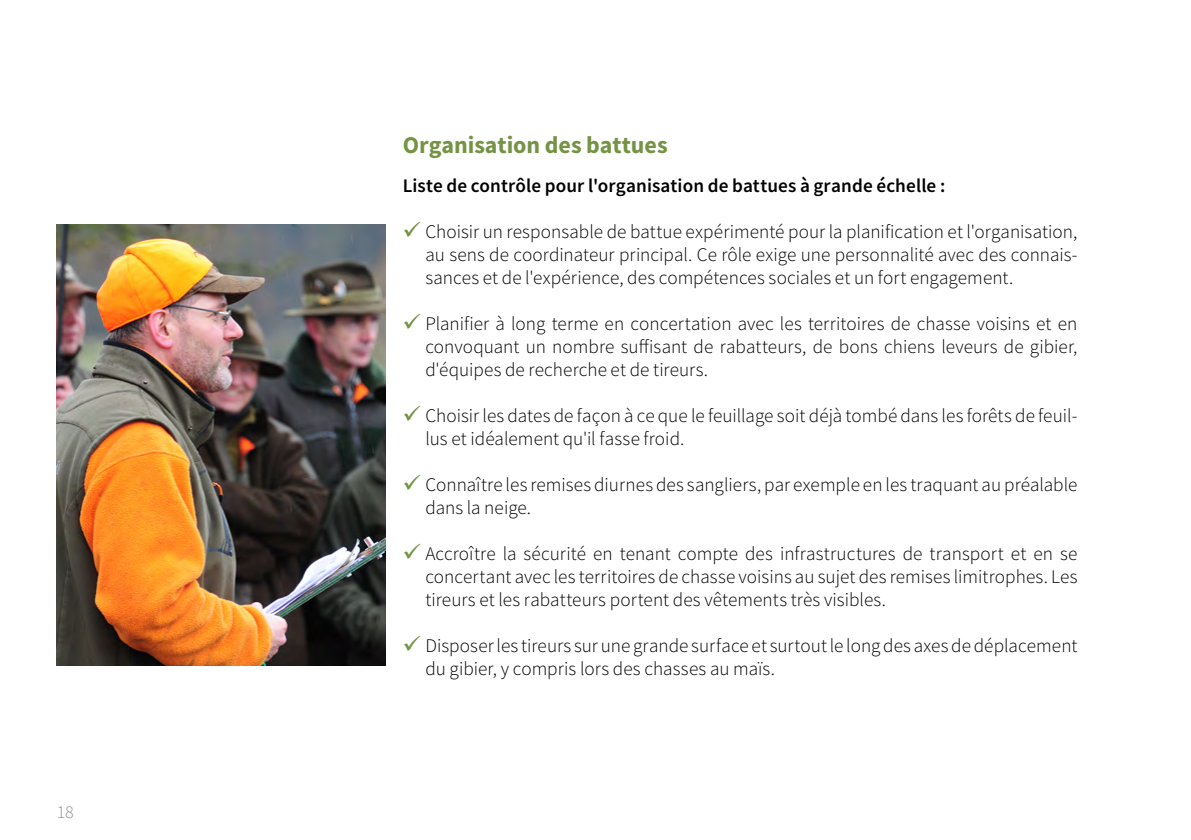
<style>
.page{position:relative;width:1191px;height:840px;background:#fff}
.page>*{position:absolute;margin:0;border:0;box-sizing:border-box;transform-origin:0 0}
.t1{font:700 24px "Source Sans Pro";color:#759345}
.t2{font:300 19.2px/23px "Source Sans Pro";letter-spacing:.005em;color:#000;text-align:justify}
.t3{font:600 19.2px "Source Sans Pro";letter-spacing:.005em;color:#000}
.t4{font:300 18px "Source Sans Pro";color:#949290}
.s1{color:#759345}
</style>
<div class="page">
<img style="left:57px;top:224px;width:329px;height:441px">
<p class="t4" style="left:57px;top:800px;width:19px">18</p>
<p class="t1" style="left:403px;top:129px;width:266px">Organisation des battues</p>
<p class="t3" style="left:403px;top:173px;width:544px">Liste de contrôle pour l'organisation de battues à grande échelle :</p>
<p class="t2" style="left:425px;top:220px;width:653px;text-indent:-23px"><span class="s1">✓</span> Choisir un responsable de battue expérimenté pour la planification et l'organisation, au sens de coordinateur principal. Ce rôle exige une personnalité avec des connais&shy;sances et de l'expérience, des compétences sociales et un fort engagement.</p>
<p class="t2" style="left:425px;top:312px;width:653px;text-indent:-23px"><span class="s1">✓</span> Planifier à long terme en concertation avec les territoires de chasse voisins et en convoquant un nombre suffisant de rabatteurs, de bons chiens leveurs de gibier, d'équipes de recherche et de tireurs.</p>
<p class="t2" style="left:425px;top:404px;width:653px;text-indent:-23px"><span class="s1">✓</span> Choisir les dates de façon à ce que le feuillage soit déjà tombé dans les forêts de feuil&shy;lus et idéalement qu'il fasse froid.</p>
<p class="t2" style="left:425px;top:472px;width:654px;text-indent:-23px"><span class="s1">✓</span> Connaître les remises diurnes des sangliers, par exemple en les traquant au préalable dans la neige.</p>
<p class="t2" style="left:425px;top:541px;width:653px;text-indent:-23px"><span class="s1">✓</span> Accroître la sécurité en tenant compte des infrastructures de transport et en se concertant avec les territoires de chasse voisins au sujet des remises limitrophes. Les tireurs et les rabatteurs portent des vêtements très visibles.</p>
<p class="t2" style="left:425px;top:633px;width:653px;text-indent:-23px"><span class="s1">✓</span> Disposer les tireurs sur une grande surface et surtout le long des axes de déplacement du gibier, y compris lors des chasses au maïs.</p>
</div>
